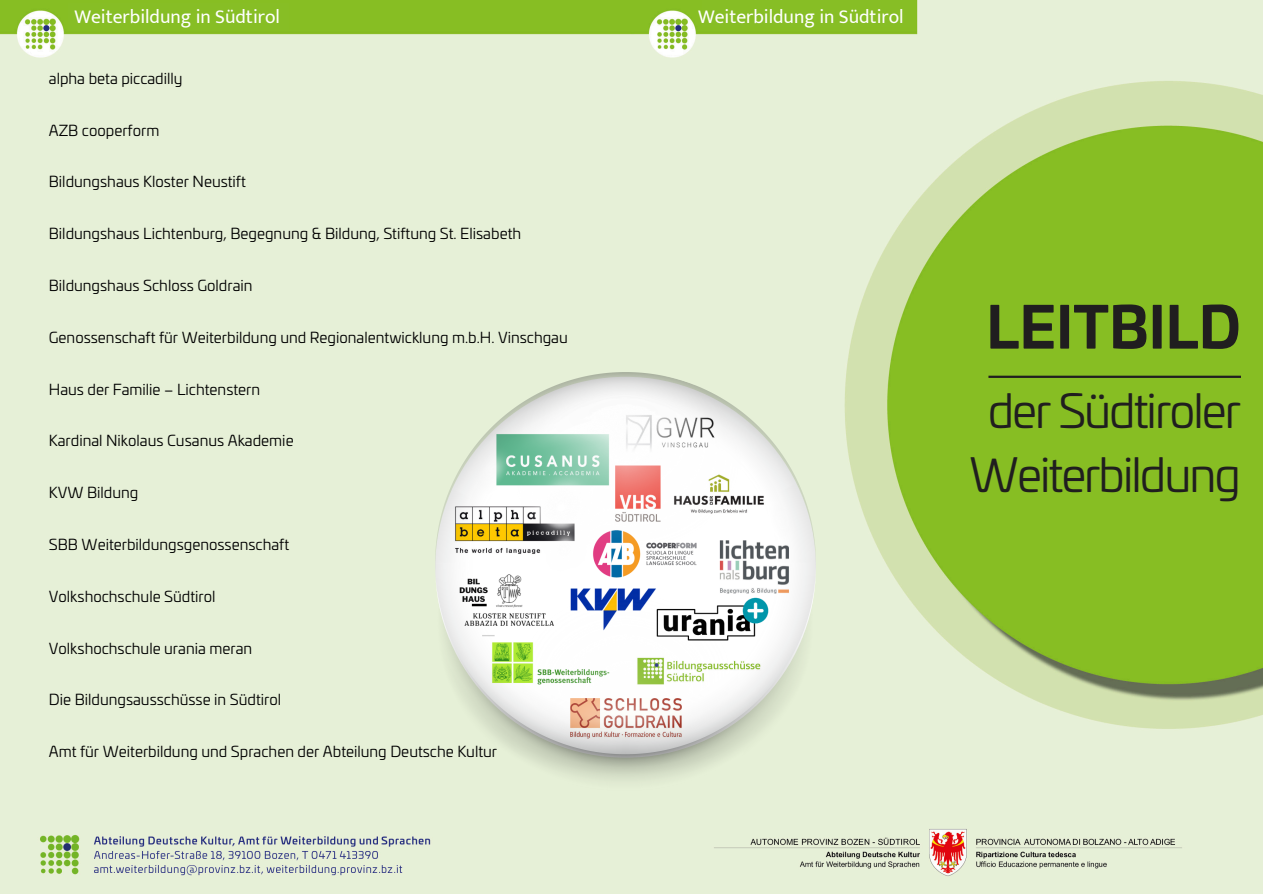
<style>
.page{position:relative;width:1263px;height:894px;background:#fff}
.page>*{position:absolute;margin:0;border:0;box-sizing:border-box;transform-origin:0 0}
.t1{font:700 56.55px "Univia Pro";color:#201e1f}
.t2{font:46.5px/64.2px "Univia Pro";letter-spacing:-.04em;color:#201e1f;text-align:center}
.t3{font:19.5px "Mukta";color:#fff}
.t4{font:15px "Univia Pro";color:#000}
</style>
<div class="page">
<img style="left:0;top:0;width:1263px;height:893px">
<hr style="left:988px;top:375px;width:253px;height:3px;background:#201e1f">
<div style="left:702px;top:0;width:208px;height:26px;background:#87be25"></div>
<div style="left:68px;top:3px;width:221px;height:26px;background:#87be25"></div>
<img style="left:435px;top:372px;width:380px;height:419px">
<p class="t3" style="left:74px;top:5px;width:207px">Weiterbildung in Südtirol</p>
<h1 class="t3" style="left:698px;top:5px;width:207px">Weiterbildung in Südtirol</h1>
<p class="t4" style="left:49px;top:72px;width:135px">alpha beta piccadilly</p>
<p class="t4" style="left:49px;top:124px;width:112px">AZB cooperform</p>
<p class="t4" style="left:49px;top:175px;width:199px">Bildungshaus Kloster Neustift</p>
<p class="t4" style="left:49px;top:227px;width:474px">Bildungshaus Lichtenburg, Begegnung &amp; Bildung, Stiftung St. Elisabeth</p>
<p class="t4" style="left:49px;top:279px;width:205px">Bildungshaus Schloss Goldrain</p>
<p class="t4" style="left:49px;top:331px;width:521px">Genossenschaft für Weiterbildung und Regionalentwicklung m.b.H. Vinschgau</p>
<p class="t4" style="left:49px;top:382px;width:213px">Haus der Familie – Lichtenstern</p>
<p class="t4" style="left:49px;top:434px;width:246px">Kardinal Nikolaus Cusanus Akademie</p>
<p class="t4" style="left:49px;top:486px;width:91px">KVW Bildung</p>
<p class="t4" style="left:49px;top:538px;width:242px">SBB Weiterbildungsgenossenschaft</p>
<p class="t4" style="left:49px;top:589px;width:168px">Volkshochschule Südtirol</p>
<p class="t4" style="left:49px;top:641px;width:205px">Volkshochschule urania meran</p>
<p class="t4" style="left:49px;top:693px;width:234px">Die Bildungsausschüsse in Südtirol</p>
<p class="t4" style="left:49px;top:745px;width:450px">Amt für Weiterbildung und Sprachen der Abteilung Deutsche Kultur</p>
<p class="t1" style="left:986px;top:303px;width:256px">LEITBILD</p>
<h3 class="t2" style="left:969px;top:381px;width:273px">der Südtiroler<br>Weiterbildung</h3>
</div>
